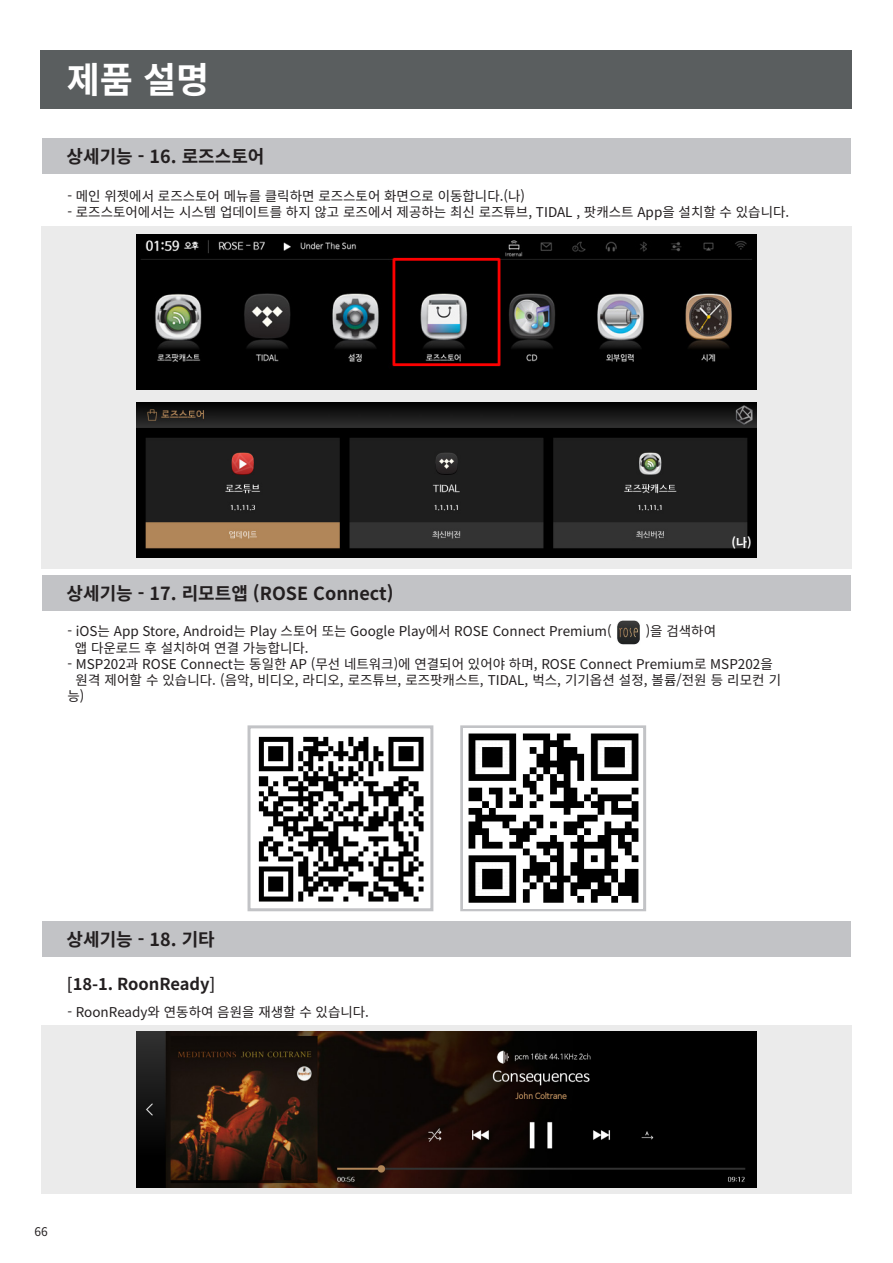
<style>
.page{position:relative;width:893px;height:1263px;background:#fff}
.page>*{position:absolute;margin:0;border:0;box-sizing:border-box;transform-origin:0 0}
.t1{font:700 36px "Noto Sans CJ Kkr";color:#fff}
.t2{font:700 18px "Noto Sans CJ Kkr";color:#231f20}
.t3{font:700 16.5px "Noto Sans CJ Kkr";color:#231f20}
.t4{font:13.5px "Noto Sans CJ Kkr";color:#231f20}
.t5{font:700 12px "Noto Sans CJ Kkr";color:#fff}
.t6{font:12px "Noto Sans CJ Kkr";color:#231f20}
.s1{font-weight:500}
</style>
<div class="page">
<div style="left:41px;top:51px;width:811px;height:58px;background:#5a5e5f"></div>
<div style="left:41px;top:226px;width:811px;height:343px;background:#ebebeb"></div>
<img style="left:136px;top:234px;width:620px;height:155px">
<img style="left:136px;top:403px;width:620px;height:155px">
<img style="left:617px;top:621px;width:23px;height:23px">
<div style="left:248px;top:725px;width:185px;height:186px;border:3px solid #c2c3c6"></div>
<img style="left:251px;top:729px;width:179px;height:178px">
<div style="left:460px;top:725px;width:186px;height:186px;border:3px solid #c2c3c6"></div>
<img style="left:463px;top:728px;width:180px;height:180px">
<div style="left:42px;top:139px;width:809px;height:35px;background:#c2c3c6"></div>
<div style="left:42px;top:575px;width:809px;height:36px;background:#c2c3c6"></div>
<div style="left:42px;top:921px;width:809px;height:35px;background:#c2c3c6"></div>
<div style="left:41px;top:1025px;width:811px;height:169px;background:#ebebeb"></div>
<img style="left:136px;top:1031px;width:620px;height:157px">
<h1 class="t1" style="left:67px;top:60px;width:144px">제품 설명</h1>
<h2 class="t2" style="left:67px;top:146px;width:199px">상세기능 - 16. 로즈스토어</h2>
<p class="t4" style="left:67px;top:188px;width:459px">- 메인 위젯에서 로즈스토어 메뉴를 클릭하면 로즈스토어 화면으로 이동합니다.(나)</p>
<p class="t4" style="left:67px;top:205px;width:723px">- 로즈스토어에서는 시스템 업데이트를 하지 않고 로즈에서 제공하는 최신 로즈튜브, TIDAL , 팟캐스트 App을 설치할 수 있습니다.</p>
<h2 class="t2" style="left:67px;top:583px;width:328px">상세기능 - 17. 리모트앱 (ROSE Connect)</h2>
<p class="t5" style="left:731px;top:536px;width:22px">(나)</p>
<p class="t4" style="left:67px;top:624px;width:546px">- iOS는 App Store, Android는 Play 스토어 또는 Google Play에서 ROSE Connect Premium(</p>
<p class="t4" style="left:646px;top:624px;width:72px">)을 검색하여</p>
<p class="t4" style="left:75px;top:640px;width:235px">앱 다운로드 후 설치하여 연결 가능합니다.</p>
<p class="t4" style="left:67px;top:656px;width:707px">- MSP202과 ROSE Connect는 동일한 AP (무선 네트워크)에 연결되어 있어야 하며, ROSE Connect Premium로 MSP202을</p>
<p class="t4" style="left:76px;top:672px;width:707px">원격 제어할 수 있습니다. (음악, 비디오, 라디오, 로즈튜브, 로즈팟캐스트, TIDAL, 벅스, 기기옵션 설정, 볼륨/전원 등 리모컨 기</p>
<p class="t4" style="left:67px;top:689px;width:18px">능)</p>
<h2 class="t2" style="left:67px;top:929px;width:150px">상세기능 - 18. 기타</h2>
<p class="t3" style="left:67px;top:974px;width:150px"><span class="s1">[</span>18-1. RoonReady<span class="s1">]</span></p>
<p class="t4" style="left:67px;top:1004px;width:303px">- RoonReady와 연동하여 음원을 재생할 수 있습니다.</p>
<p class="t6" style="left:34px;top:1225px;width:15px">66</p>
</div>
